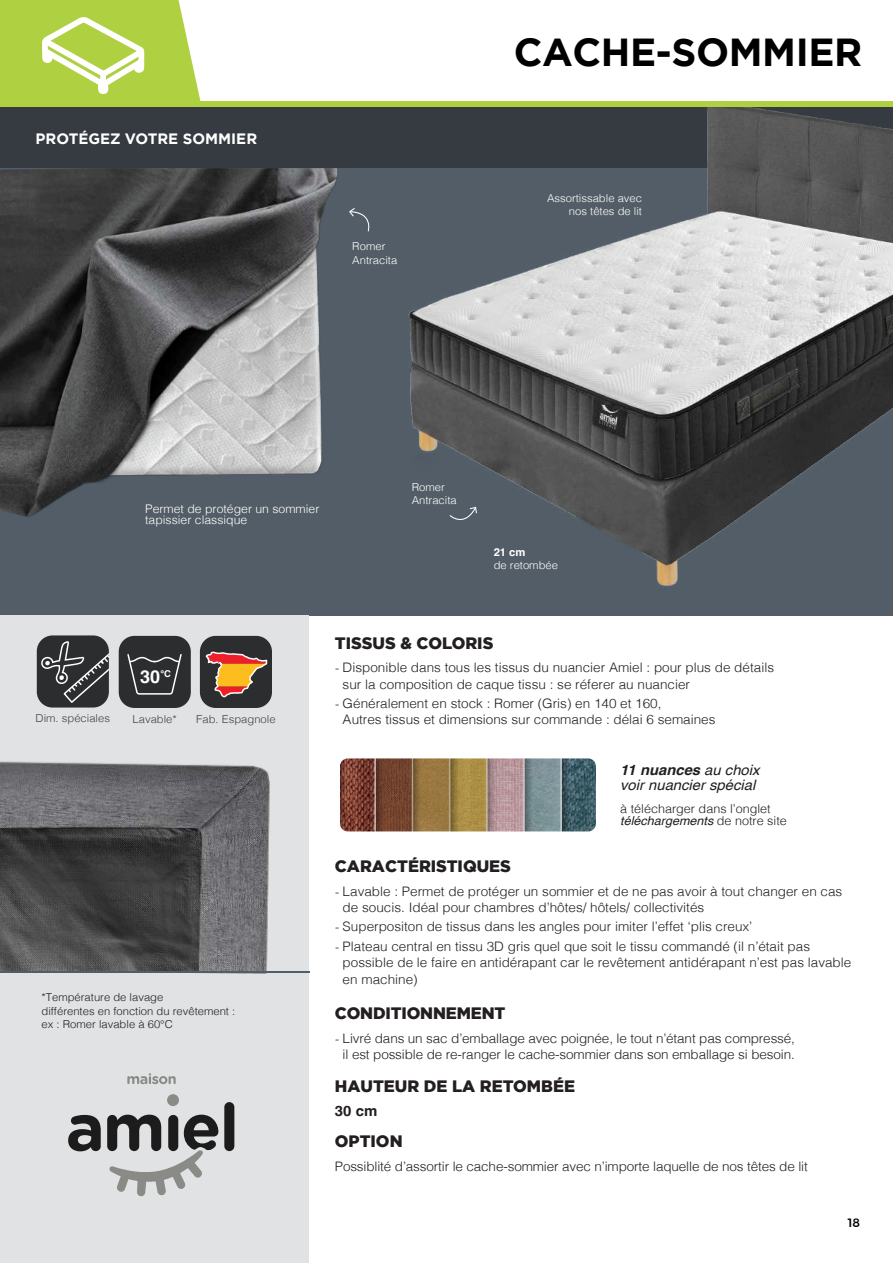
<style>
.page{position:relative;width:893px;height:1263px;background:#fff}
.page>*{position:absolute;margin:0;border:0;box-sizing:border-box;transform-origin:0 0}
.t1{font:700 39px "Gotham";letter-spacing:-.01em;color:#000001}
.t2{font:700 18.15px "Helvetica";color:#fff}
.t3{font:900 16.5px "Gotham";color:#231f20}
.t4{font:700 15px "Gotham";color:#fff}
.t5{font:700 14.55px "Helvetica";color:#231f20}
.t6{font:italic 14.4px/15.3px "Helvetica";color:#231f20}
.t7{font:300 13.05px/16.5px "Helvetica";color:#231f20}
.t8{font:300 12.15px/12.6px "Helvetica";color:#231f20}
.t9{font:500 12px "Montserrat";color:#000001}
.t10{font:300 11.85px/11.4px "Helvetica";color:#fff}
.t11{font:300 10.95px/13.2px "Helvetica";color:#231f20}
.t12{font:300 10.95px/13.2px "Helvetica";color:#fff}
.t13{font:300 10.95px "Helvetica";color:#3a483a}
.t14{font:700 10.95px "Helvetica";color:#fff}
.s1{font-family:"Minion Pro";font-weight:400}
.s2{font-weight:700}
.s3{font-weight:400;font-style:italic}
</style>
<div class="page">
<div style="left:0;top:104px;width:893px;height:511px;background:#525d67"></div>
<div style="left:0;top:615px;width:309px;height:648px;background:#e1e2e4"></div>
<div style="left:167px;top:1094px;width:12px;height:12px;background:#8a8a87;border-radius:50%"></div>
<svg style="left:68px;top:1115px;width:33px;height:36px"></svg>
<svg style="left:107px;top:1115px;width:111px;height:81px"></svg>
<div style="left:224px;top:1102px;width:10px;height:49px;background:#1c1c1c;border-radius:5px"></div>
<svg style="left:127px;top:1073px;width:49px;height:11px"></svg>
<svg style="left:0;top:0;width:201px;height:101px"></svg>
<div style="left:0;top:107px;width:893px;height:61px;background:#353b40"></div>
<img style="left:0;top:168px;width:338px;height:349px">
<img style="left:348px;top:107px;width:545px;height:509px">
<div style="left:37px;top:635px;width:72px;height:72px;background:#2b2d2f;border-radius:16px"></div>
<svg style="left:41px;top:641px;width:68px;height:63px"></svg>
<div style="left:119px;top:636px;width:72px;height:72px;background:#2b2d2f;border-radius:16px"></div>
<svg style="left:127px;top:654px;width:55px;height:41px"></svg>
<div style="left:200px;top:636px;width:72px;height:72px;background:#2b2d2f;border-radius:16px"></div>
<svg style="left:205px;top:651px;width:63px;height:47px"></svg>
<svg style="left:349px;top:208px;width:25px;height:24px"></svg>
<svg style="left:449px;top:506px;width:28px;height:22px"></svg>
<img style="left:0;top:761px;width:310px;height:213px">
<hr style="left:0;top:971px;width:309px;height:2px;background:#525d67">
<img style="left:384px;top:760px;width:27px;height:70px">
<img style="left:346px;top:760px;width:38px;height:70px">
<img style="left:411px;top:760px;width:37px;height:70px">
<img style="left:448px;top:760px;width:37px;height:70px">
<img style="left:485px;top:760px;width:38px;height:70px">
<img style="left:523px;top:760px;width:37px;height:70px">
<img style="left:560px;top:760px;width:34px;height:70px">
<img style="left:341px;top:760px;width:5px;height:70px">
<div style="left:338px;top:757px;width:259px;height:76px;border:2px solid #fff;border-radius:9px"></div>
<div style="left:0;top:101px;width:893px;height:6px;background:#afd141"></div>
<p class="t4" style="left:36px;top:129px;width:223px">PROTÉGEZ VOTRE SOMMIER</p>
<p class="t12" style="left:352px;top:239px;width:47px">Romer<br>Antracita</p>
<h1 class="t1" style="left:514px;top:27px;width:350px">CACHE-SOMMIER</h1>
<p class="t12" style="left:547px;top:191px;width:97px;text-align:right">Assortissable avec nos têtes de lit</p>
<p class="t10" style="left:145px;top:502px;width:176px">Permet de protéger un sommier tapissier classique</p>
<p class="t12" style="left:412px;top:480px;width:47px">Romer<br>Antracita</p>
<p class="t14" style="left:494px;top:545px;width:33px">21 cm</p>
<p class="t12" style="left:494px;top:558px;width:66px">de retombée</p>
<h2 class="t2" style="left:140px;top:665px;width:32px">30<sup>°C</sup></h2>
<p class="t13" style="left:36px;top:709px;width:76px">Dim. spéciales</p>
<p class="t13" style="left:133px;top:709px;width:46px">Lavable*</p>
<p class="t13" style="left:196px;top:709px;width:81px">Fab. Espagnole</p>
<p class="t11" style="left:41px;top:990px;width:195px">*Température de lavage<br>différentes en fonction du revêtement : ex : Romer lavable à 60°C</p>
<p class="t3" style="left:335px;top:631px;width:160px">TISSUS &amp; COLORIS</p>
<p class="t7" style="left:343px;top:658px;width:433px;text-indent:-8px"><span class="s1">-</span> Disponible dans tous les tissus du nuancier Amiel : pour plus de détails sur la composition de caque tissu : se réferer au nuancier</p>
<p class="t7" style="left:343px;top:694px;width:374px;text-indent:-8px"><span class="s1">-</span> Généralement en stock : Romer (Gris) en 140 et 160,<br>Autres tissus et dimensions sur commande : délai 6 semaines</p>
<p class="t6" style="left:620px;top:763px;width:141px"><span class="s2">11 nuances</span> au choix voir nuancier spécial</p>
<p class="t8" style="left:620px;top:801px;width:168px">à télécharger dans l’onglet <span class="s3">téléchargements</span> de notre site</p>
<p class="t3" style="left:335px;top:855px;width:178px">CARACTÉRISTIQUES</p>
<p class="t7" style="left:343px;top:882px;width:501px;text-indent:-8px"><span class="s1">-</span> Lavable : Permet de protéger un sommier et de ne pas avoir à tout changer en cas de soucis. Idéal pour chambres d’hôtes/ hôtels/ collectivités</p>
<p class="t7" style="left:335px;top:917px;width:419px"><span class="s1">-</span> Superpositon de tissus dans les angles pour imiter l’effet ‘plis creux’</p>
<p class="t7" style="left:343px;top:937px;width:510px;text-indent:-8px"><span class="s1">-</span> Plateau central en tissu 3D gris quel que soit le tissu commandé (il n’était pas possible de le faire en antidérapant car le revêtement antidérapant n’est pas lavable en machine)</p>
<p class="t3" style="left:335px;top:1002px;width:172px">CONDITIONNEMENT</p>
<p class="t7" style="left:335px;top:1029px;width:462px;text-align:center"><span class="s1">-</span> Livré dans un sac d’emballage avec poignée, le tout n’étant pas compressé, il est possible de re-ranger le cache-sommier dans son emballage si besoin.</p>
<p class="t3" style="left:335px;top:1075px;width:242px">HAUTEUR DE LA RETOMBÉE</p>
<p class="t5" style="left:335px;top:1102px;width:44px">30 cm</p>
<p class="t3" style="left:335px;top:1130px;width:69px">OPTION</p>
<p class="t7" style="left:335px;top:1157px;width:474px">Possiblité d’assortir le cache-sommier avec n’importe laquelle de nos têtes de lit</p>
<p class="t9" style="left:848px;top:1213px;width:14px">18</p>
</div>
